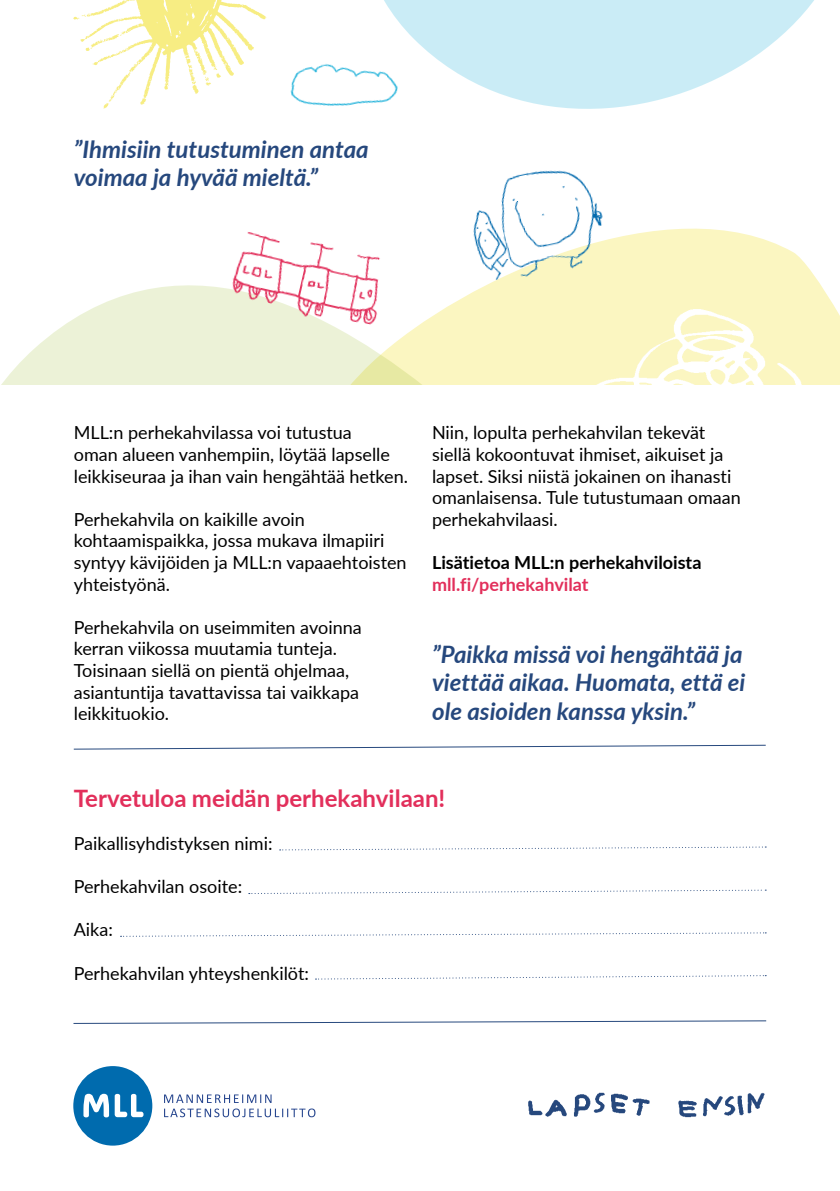
<style>
.page{position:relative;width:840px;height:1191px;background:#fff}
.page>*{position:absolute;margin:0;border:0;box-sizing:border-box;transform-origin:0 0}
.t1{font:italic 700 24px/28.8px "Lato";color:#26487d}
.t2{font:700 24px "Lato";color:#e22f5b}
.t3{font:18px/21.6px "Lato";color:#000}
.t4{font:700 18px "Lato";color:#000}
.t5{font:700 18px "Lato";color:#e22f5b}
</style>
<div class="page">
<svg style="left:616px;top:228px;width:223px;height:157px;fill:#fbf6c1"></svg>
<svg style="left:1px;top:285px;width:557px;height:100px;fill:#ecf2d7"></svg>
<svg style="left:73px;top:0;width:194px;height:109px"></svg>
<img style="left:290px;top:64px;width:32px;height:42px">
<svg style="left:322px;top:0;width:492px;height:109px;fill:#caecf6"></svg>
<svg style="left:73px;top:744px;width:692px;height:5px"></svg>
<svg style="left:279px;top:846px;width:486px;height:5px"></svg>
<svg style="left:315px;top:975px;width:450px;height:5px"></svg>
<svg style="left:249px;top:889px;width:516px;height:5px"></svg>
<svg style="left:120px;top:932px;width:645px;height:5px"></svg>
<svg style="left:73px;top:1020px;width:693px;height:4px"></svg>
<div style="left:73px;top:1066px;width:79px;height:79px;background:#006bae;border-radius:50%"></div>
<svg style="left:83px;top:1093px;width:60px;height:24px"></svg>
<svg style="left:164px;top:1094px;width:151px;height:23px"></svg>
<img style="left:528px;top:1092px;width:237px;height:26px">
<img style="left:459px;top:170px;width:157px;height:125px">
<img style="left:223px;top:232px;width:171px;height:107px">
<img style="left:558px;top:273px;width:272px;height:112px">
<h1 class="t1" style="left:74px;top:133px;width:296px">”Ihmisiin tutustuminen antaa voimaa ja hyvää mieltä.”</h1>
<p class="t3" style="left:74px;top:421px;width:335px">MLL:n perhekahvilassa voi tutustua<br>oman alueen vanhempiin, löytää lapselle leikkiseuraa ja ihan vain hengähtää hetken.</p>
<p class="t3" style="left:74px;top:508px;width:334px">Perhekahvila on kaikille avoin kohtaamispaikka, jossa mukava ilmapiiri syntyy kävijöiden ja MLL:n vapaaehtoisten yhteistyönä.</p>
<p class="t3" style="left:74px;top:616px;width:289px">Perhekahvila on useimmiten avoinna kerran viikossa muutamia tunteja.<br>Toisinaan siellä on pientä ohjelmaa, asiantuntija tavattavissa tai vaikkapa leikkituokio.</p>
<p class="t3" style="left:432px;top:421px;width:310px">Niin, lopulta perhekahvilan tekevät siellä kokoontuvat ihmiset, aikuiset ja lapset. Siksi niistä jokainen on ihanasti omanlaisensa. Tule tutustumaan omaan perhekahvilaasi.</p>
<p class="t4" style="left:432px;top:549px;width:271px">Lisätietoa MLL:n perhekahviloista</p>
<p class="t5" style="left:432px;top:571px;width:158px">mll.fi/perhekahvilat</p>
<h1 class="t1" style="left:432px;top:638px;width:314px;text-align:justify">”Paikka missä voi hengähtää ja viettää aikaa. Huomata, että ei ole asioiden kanssa yksin.”</h1>
<h1 class="t2" style="left:74px;top:780px;width:373px">Tervetuloa meidän perhekahvilaan!</h1>
<p class="t3" style="left:74px;top:832px;width:200px">Paikallisyhdistyksen nimi:</p>
<p class="t3" style="left:74px;top:875px;width:170px">Perhekahvilan osoite:</p>
<p class="t3" style="left:74px;top:918px;width:41px">Aika:</p>
<p class="t3" style="left:74px;top:961px;width:236px">Perhekahvilan yhteyshenkilöt:</p>
</div>
